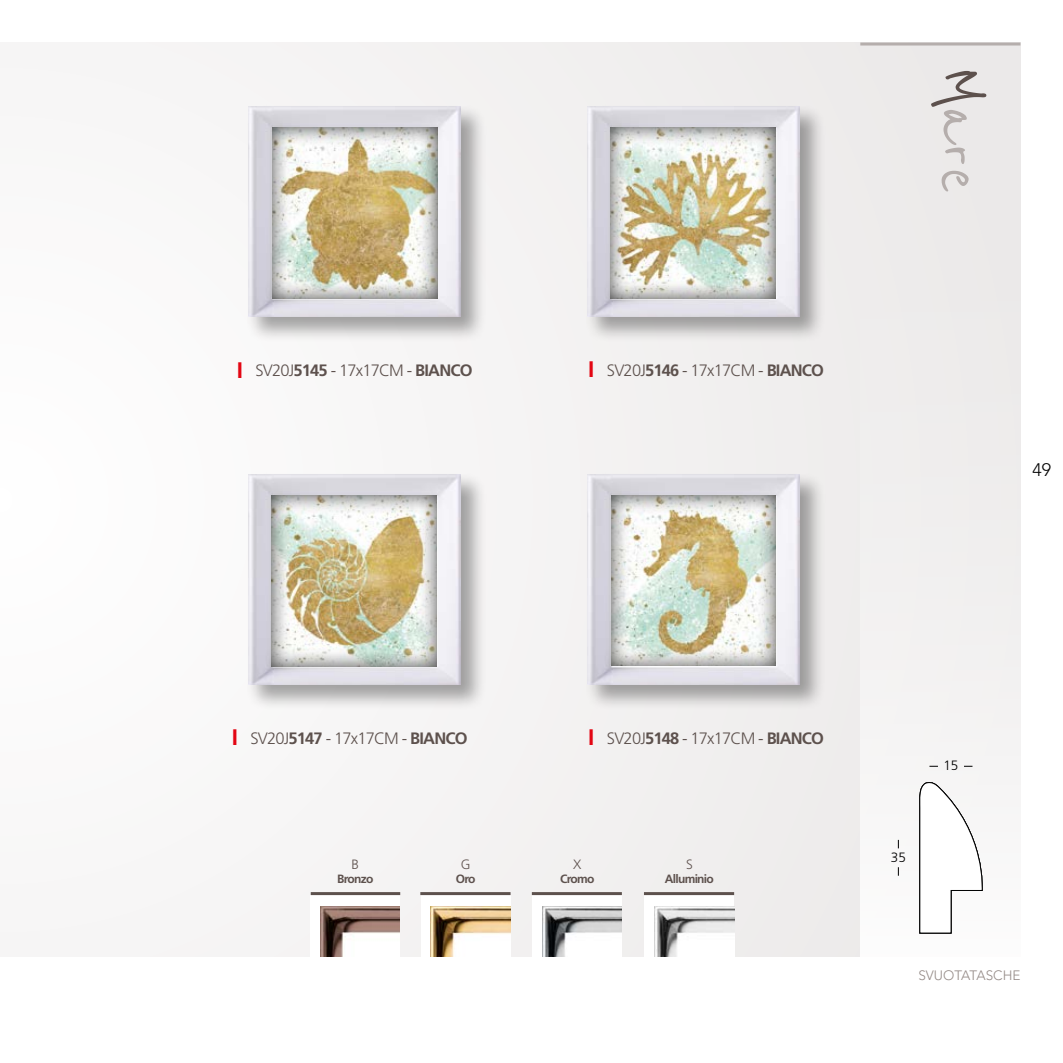
<style>
.page{position:relative;width:1063px;height:1063px;background:#fff}
.page>*{position:absolute;margin:0;border:0;box-sizing:border-box;transform-origin:0 0}
.t1{font:76.5px "Reenie Beanie";color:#b5aeac}
.t2{font:300 18px "Avenir LT Std";color:#000}
.t3{font:300 16.5px "Frutiger LT Std";letter-spacing:-.05em;color:#5d514d}
.t4{font:300 13.5px "Avenir LT Std";color:#958b87}
.t5{font:300 13.5px "Frutiger LT Std";color:#000}
.t6{font:300 13.5px "Frutiger LT Std";color:#5d514d}
.t7{font:700 12px "Frutiger LT Std";letter-spacing:-.06em;color:#5d514d}
.s1{font-weight:700;font-size:22.5px;color:#e30613}
.s2{font-weight:700}
.s3{color:#5d514d}
</style>
<div class="page">
<div style="left:0;top:43px;width:1020px;height:914px;background:#f6f5f5"></div>
<div style="left:860px;top:43px;width:160px;height:914px;background:#efeeed"></div>
<hr style="left:860px;top:43px;width:160px;height:3px;background:#b5aeac">
<svg style="left:919px;top:782px;width:68px;height:151px"></svg>
<div style="left:935px;top:830px;width:28px;height:55px;background:#fff"></div>
<div style="left:246px;top:472px;width:241px;height:239px;background:#000;opacity:.35"></div>
<img style="left:248px;top:475px;width:212px;height:210px">
<div style="left:271px;top:493px;width:168px;height:174px;background:#000;opacity:.8"></div>
<div style="left:585px;top:472px;width:241px;height:239px;background:#000;opacity:.35"></div>
<img style="left:587px;top:475px;width:212px;height:210px">
<div style="left:610px;top:493px;width:168px;height:174px;background:#000;opacity:.8"></div>
<div style="left:533px;top:892px;width:89px;height:65px;background:#fff"></div>
<img style="left:542px;top:906px;width:80px;height:51px">
<div style="left:421px;top:892px;width:89px;height:65px;background:#fff"></div>
<img style="left:431px;top:906px;width:79px;height:51px">
<div style="left:311px;top:892px;width:89px;height:65px;background:#fff"></div>
<img style="left:320px;top:906px;width:80px;height:51px">
<div style="left:645px;top:892px;width:89px;height:65px;background:#fff"></div>
<img style="left:654px;top:906px;width:80px;height:51px">
<hr style="left:532px;top:892px;width:90px;height:3px;background:#5d514d">
<hr style="left:420px;top:892px;width:91px;height:3px;background:#5d514d">
<hr style="left:311px;top:892px;width:89px;height:3px;background:#5d514d">
<hr style="left:644px;top:892px;width:90px;height:3px;background:#5d514d">
<div style="left:246px;top:104px;width:241px;height:239px;background:#000;opacity:.35"></div>
<img style="left:248px;top:107px;width:212px;height:210px">
<div style="left:271px;top:125px;width:168px;height:174px;background:#000;opacity:.8"></div>
<div style="left:585px;top:104px;width:241px;height:239px;background:#000;opacity:.35"></div>
<img style="left:587px;top:107px;width:212px;height:210px">
<div style="left:609px;top:125px;width:168px;height:174px;background:#000;opacity:.8"></div>
<p class="t3" style="left:237px;top:361px;width:237px"><span class="s1">I</span> SV20J<span class="s2">5145</span> - 17x17CM - <span class="s2">BIANCO</span></p>
<p class="t3" style="left:588px;top:361px;width:237px"><span class="s1">I</span> SV20J<span class="s2">5146</span> - 17x17CM - <span class="s2">BIANCO</span></p>
<h1 class="t1" style="left:1003px;top:66px;width:129px;rotate:90deg"><span class="s3">M</span>are</h1>
<p class="t2" style="left:1032px;top:459px;width:20px">49</p>
<p class="t3" style="left:232px;top:729px;width:237px"><span class="s1">I</span> SV20J<span class="s2">5147</span> - 17x17CM - <span class="s2">BIANCO</span></p>
<p class="t3" style="left:588px;top:729px;width:237px"><span class="s1">I</span> SV20J<span class="s2">5148</span> - 17x17CM - <span class="s2">BIANCO</span></p>
<p class="t6" style="left:352px;top:856px;width:9px">B</p>
<p class="t7" style="left:337px;top:872px;width:38px">Bronzo</p>
<p class="t6" style="left:461px;top:856px;width:11px">G</p>
<p class="t7" style="left:456px;top:872px;width:21px">Oro</p>
<p class="t6" style="left:573px;top:856px;width:10px">X</p>
<p class="t7" style="left:560px;top:872px;width:36px">Cromo</p>
<p class="t6" style="left:686px;top:856px;width:8px">S</p>
<p class="t7" style="left:665px;top:872px;width:50px">Alluminio</p>
<p class="t5" style="left:891px;top:849px;width:17px">35</p>
<p class="t5" style="left:943px;top:758px;width:17px">15</p>
<p class="t4" style="left:918px;top:967px;width:104px">SVUOTATASCHE</p>
</div>
